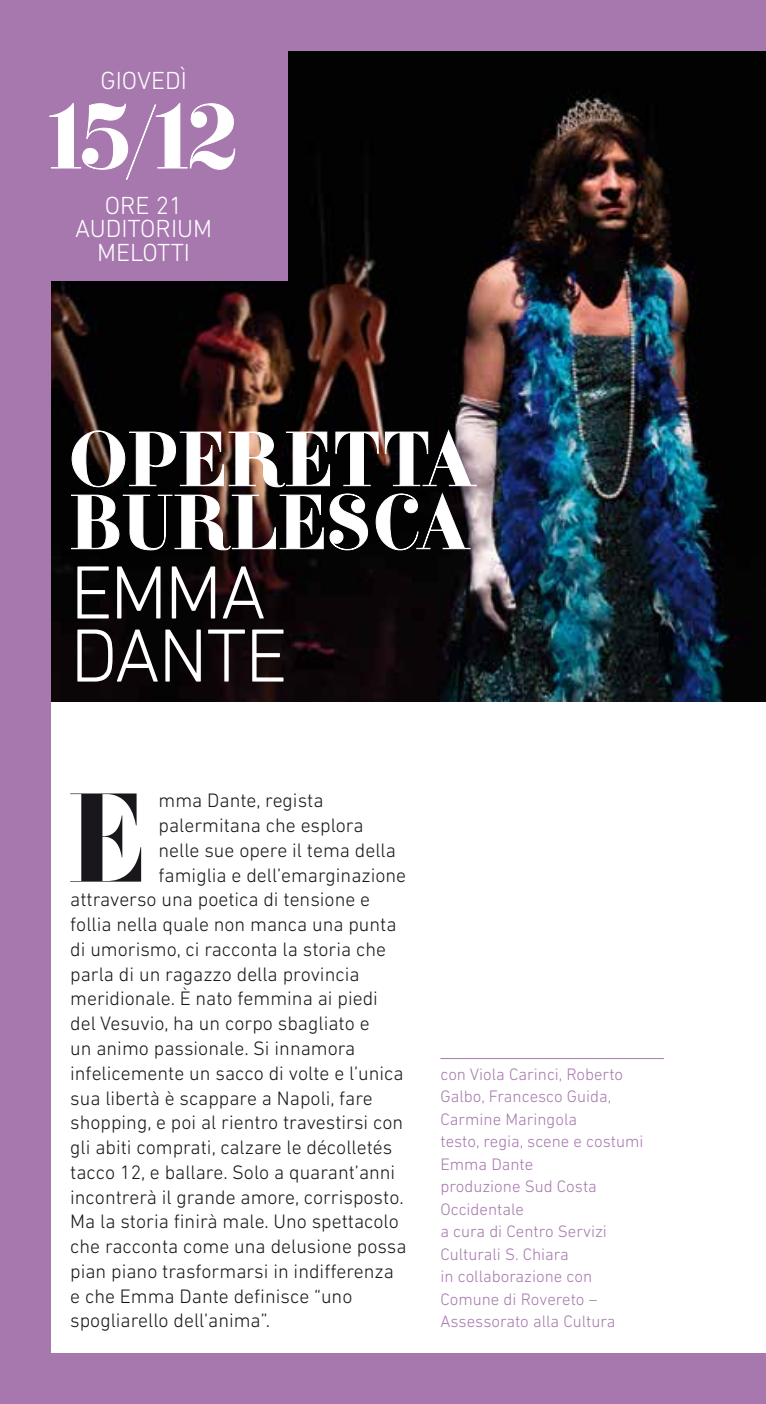
<style>
.page{position:relative;width:766px;height:1404px;background:#fff}
.page>*{position:absolute;margin:0;border:0;box-sizing:border-box;transform-origin:0 0}
.t1{font:800 125.77px "F Bella";color:#1a171c}
.t2{font:800 90px "F Bella";color:#fff}
.t3{font:800 76.5px/63px "F Bella";letter-spacing:.02em;color:#fff}
.t4{font:300 76.5px/63px "DIN Next LT Pro";letter-spacing:-.025em;color:#fff}
.t5{font:300 25.2px/23.4px "DIN Next LT Pro";color:#fff;text-align:center}
.t6{font:300 19.8px "DIN Next LT Pro";color:#1a171c}
.t7{font:300 16.88px/22.5px "DIN Next LT Pro";color:#a778ae}
</style>
<div class="page">
<div style="left:0;top:0;width:765px;height:1403px;background:#a778ae"></div>
<div style="left:51px;top:51px;width:714px;height:1301px;background:#fff"></div>
<img style="left:51px;top:51px;width:714px;height:651px">
<div style="left:0;top:19px;width:287px;height:262px;background:#a778ae"></div>
<hr style="left:440px;top:1058px;width:223px;height:1px;background:#a778ae">
<svg style="left:71px;top:429px;width:405px;height:121px;background:#2e2827"></svg>
<svg style="left:49px;top:103px;width:186px;height:77px"></svg>
<hr style="left:765px;top:19px;width:1px;height:262px;background:#a778ae">
<p class="t5" style="left:100px;top:68px;width:88px">GIOVEDÌ</p>
<h2 class="t2" style="left:50px;top:84px;width:189px">15/12</h2>
<p class="t5" style="left:75px;top:193px;width:138px">ORE 21<br>AUDITORIUM<br>MELOTTI</p>
<h3 class="t3" style="left:70px;top:428px;width:408px">OPERETTA<br>BURLESCA</h3>
<h3 class="t4" style="left:70px;top:560px;width:219px">EMMA<br>DANTE</h3>
<h1 class="t1" style="left:68px;top:764px;width:79px">E</h1>
<p class="t6" style="left:158px;top:789px;width:166px">mma Dante, regista</p>
<p class="t6" style="left:158px;top:814px;width:206px">palermitana che esplora</p>
<p class="t6" style="left:158px;top:838px;width:239px">nelle sue opere il tema della</p>
<p class="t6" style="left:158px;top:863px;width:249px">famiglia e dell’emarginazione</p>
<p class="t6" style="left:70px;top:888px;width:301px">attraverso una poetica di tensione e</p>
<p class="t6" style="left:70px;top:913px;width:328px">follia nella quale non manca una punta</p>
<p class="t6" style="left:70px;top:937px;width:317px">di umorismo, ci racconta la storia che</p>
<p class="t6" style="left:70px;top:962px;width:291px">parla di un ragazzo della provincia</p>
<p class="t6" style="left:70px;top:987px;width:309px">meridionale. È nato femmina ai piedi</p>
<p class="t6" style="left:70px;top:1012px;width:301px">del Vesuvio, ha un corpo sbagliato e</p>
<p class="t6" style="left:70px;top:1036px;width:286px">un animo passionale. Si innamora</p>
<p class="t6" style="left:70px;top:1061px;width:335px">infelicemente un sacco di volte e l’unica</p>
<p class="t6" style="left:70px;top:1086px;width:304px">sua libertà è scappare a Napoli, fare</p>
<p class="t6" style="left:70px;top:1111px;width:334px">shopping, e poi al rientro travestirsi con</p>
<p class="t6" style="left:70px;top:1135px;width:323px">gli abiti comprati, calzare le décolletés</p>
<p class="t6" style="left:70px;top:1160px;width:326px">tacco 12, e ballare. Solo a quarant’anni</p>
<p class="t6" style="left:70px;top:1185px;width:335px">incontrerà il grande amore, corrisposto.</p>
<p class="t6" style="left:70px;top:1210px;width:330px">Ma la storia finirà male. Uno spettacolo</p>
<p class="t6" style="left:70px;top:1234px;width:338px">che racconta come una delusione possa</p>
<p class="t6" style="left:70px;top:1259px;width:325px">pian piano trasformarsi in indifferenza</p>
<p class="t6" style="left:70px;top:1284px;width:284px">e che Emma Dante definisce “uno</p>
<p class="t6" style="left:70px;top:1309px;width:201px">spogliarello dell’anima”.</p>
<p class="t7" style="left:440px;top:1062px;width:204px">con Viola Carinci, Roberto<br>Galbo, Francesco Guida,<br>Carmine Maringola<br>testo, regia, scene e costumi<br>Emma Dante<br>produzione Sud Costa<br>Occidentale<br>a cura di Centro Servizi<br>Culturali S. Chiara<br>in collaborazione con<br>Comune di Rovereto –<br>Assessorato alla Cultura</p>
</div>
